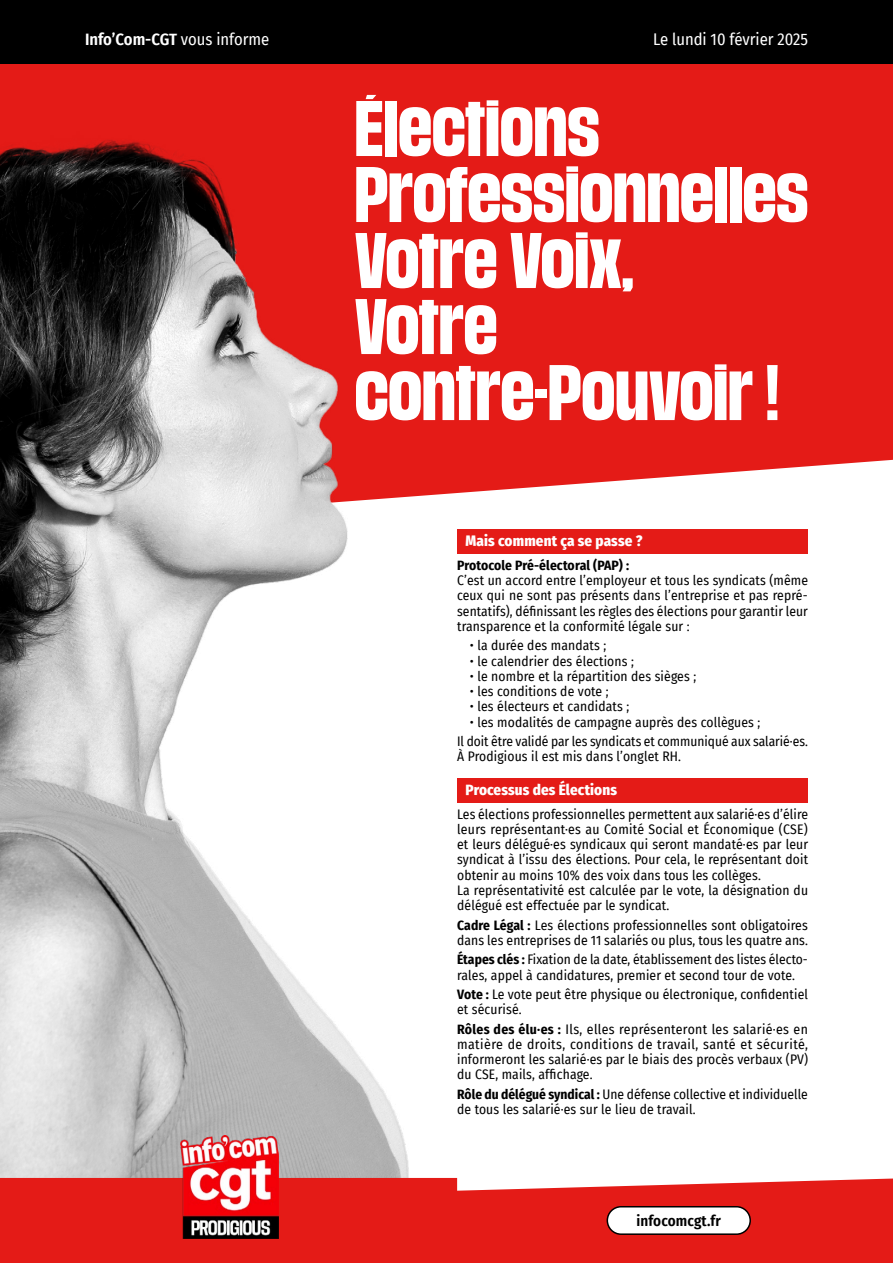
<style>
.page{position:relative;width:893px;height:1263px;background:#fff}
.page>*{position:absolute;margin:0;border:0;box-sizing:border-box;transform-origin:0 0}
.t1{font:900 semi-condensed 67.5px/66px "Media Sans";letter-spacing:.005em;color:#fff}
.t2{font:600 16.5px "Fira Sans Condensed";letter-spacing:-.01em;color:#fff}
.t3{font:16.5px "Fira Sans Condensed";color:#fff}
.t4{font:800 15px "Fira Sans Condensed";letter-spacing:.01em;color:#fff}
.t5{font:600 15px "Fira Sans Condensed";letter-spacing:.01em;color:#000}
.t6{font:13.5px/15.3px "Fira Sans Condensed";letter-spacing:.01em;color:#000}
.t7{font:700 13.5px "Fira Sans Condensed";letter-spacing:.005em;color:#000}
.s1{font-weight:400}
.s2{font-weight:700}
</style>
<div class="page">
<div style="left:0;top:64px;width:893px;height:427px;background:#e41b17"></div>
<img style="left:0;top:70px;width:485px;height:1108px">
<div style="left:425px;top:510px;width:383px;height:625px;background:#fff"></div>
<div style="left:457px;top:529px;width:351px;height:25px;background:#e41b17"></div>
<div style="left:457px;top:778px;width:351px;height:24px;background:#e41b17"></div>
<div style="left:0;top:0;width:893px;height:64px;background:#000"></div>
<div style="left:0;top:1178px;width:893px;height:85px;background:#e41b17"></div>
<div style="left:607px;top:1207px;width:143px;height:27px;background:#fff;border-radius:14px"></div>
<div style="left:607px;top:1206px;width:144px;height:29px;border:2px solid #000;border-radius:14px"></div>
<img style="left:181px;top:1135px;width:97px;height:103px">
<p class="t2" style="left:85px;top:26px;width:186px">Info’Com-CGT <span class="s1">vous informe</span></p>
<p class="t3" style="left:653px;top:27px;width:157px">Le lundi 10 février 2025</p>
<h1 class="t1" style="left:355px;top:95px;width:454px">Élections<br>Professionnelles<br>Votre Voix,<br>Votre contre-Pouvoir !</h1>
<p class="t4" style="left:466px;top:528px;width:178px">Mais comment ça se passe ?</p>
<p class="t7" style="left:457px;top:554px;width:174px">Protocole Pré-électoral (PAP) :</p>
<p class="t6" style="left:457px;top:572px;width:352px;text-align:justify">C’est un accord entre l’employeur et tous les syndicats (même ceux qui ne sont pas présents dans l’entreprise et pas repré&shy;sentatifs), définissant les règles des élections pour garantir leur transparence et la conformité légale sur :</p>
<p class="t6" style="left:470px;top:638px;width:138px">• la durée des mandats ;</p>
<p class="t6" style="left:470px;top:653px;width:166px">• le calendrier des élections ;</p>
<p class="t6" style="left:470px;top:668px;width:228px">• le nombre et la répartition des sièges ;</p>
<p class="t6" style="left:470px;top:683px;width:140px">• les conditions de vote ;</p>
<p class="t6" style="left:470px;top:699px;width:161px">• les électeurs et candidats ;</p>
<p class="t6" style="left:457px;top:712px;width:352px;line-height:19.5px;text-indent:13px">• les modalités de campagne auprès des collègues ;<br>Il doit être validé par les syndicats et communiqué aux salarié·es.</p>
<p class="t6" style="left:457px;top:748px;width:226px">À Prodigious il est mis dans l’onglet RH.</p>
<p class="t4" style="left:466px;top:777px;width:153px">Processus des Élections</p>
<p class="t6" style="left:457px;top:806px;width:352px">Les élections professionnelles permettent aux salarié·es d’élire leurs représentant·es au Comité Social et Économique (CSE) et leurs délégué·es syndicaux qui seront mandaté·es par leur syndicat à l’issu des élections. Pour cela, le représentant doit obtenir au moins 10% des voix dans tous les collèges.<br>La représentativité est calculée par le vote, la désignation du délégué est effectuée par le syndicat.</p>
<p class="t6" style="left:457px;top:917px;width:352px"><span class="s2">Cadre Légal :</span> Les élections professionnelles sont obligatoires dans les entreprises de 11 salariés ou plus, tous les quatre ans.</p>
<p class="t6" style="left:457px;top:951px;width:352px"><span class="s2">Étapes clés :</span> Fixation de la date, établissement des listes électo&shy;rales, appel à candidatures, premier et second tour de vote.</p>
<p class="t6" style="left:457px;top:986px;width:352px"><span class="s2">Vote :</span> Le vote peut être physique ou électronique, confidentiel et sécurisé.</p>
<p class="t6" style="left:457px;top:1021px;width:352px;text-align:justify"><span class="s2">Rôles des élu·es :</span> Ils, elles représenteront les salarié·es en matière de droits, conditions de travail, santé et sécurité, informeront les salarié·es par le biais des procès verbaux (PV) du CSE, mails, affichage.</p>
<p class="t6" style="left:457px;top:1086px;width:352px"><span class="s2">Rôle du délégué syndical :</span> Une défense collective et individuelle de tous les salarié·es sur le lieu de travail.</p>
<p class="t5" style="left:636px;top:1208px;width:86px">infocomcgt.fr</p>
</div>
